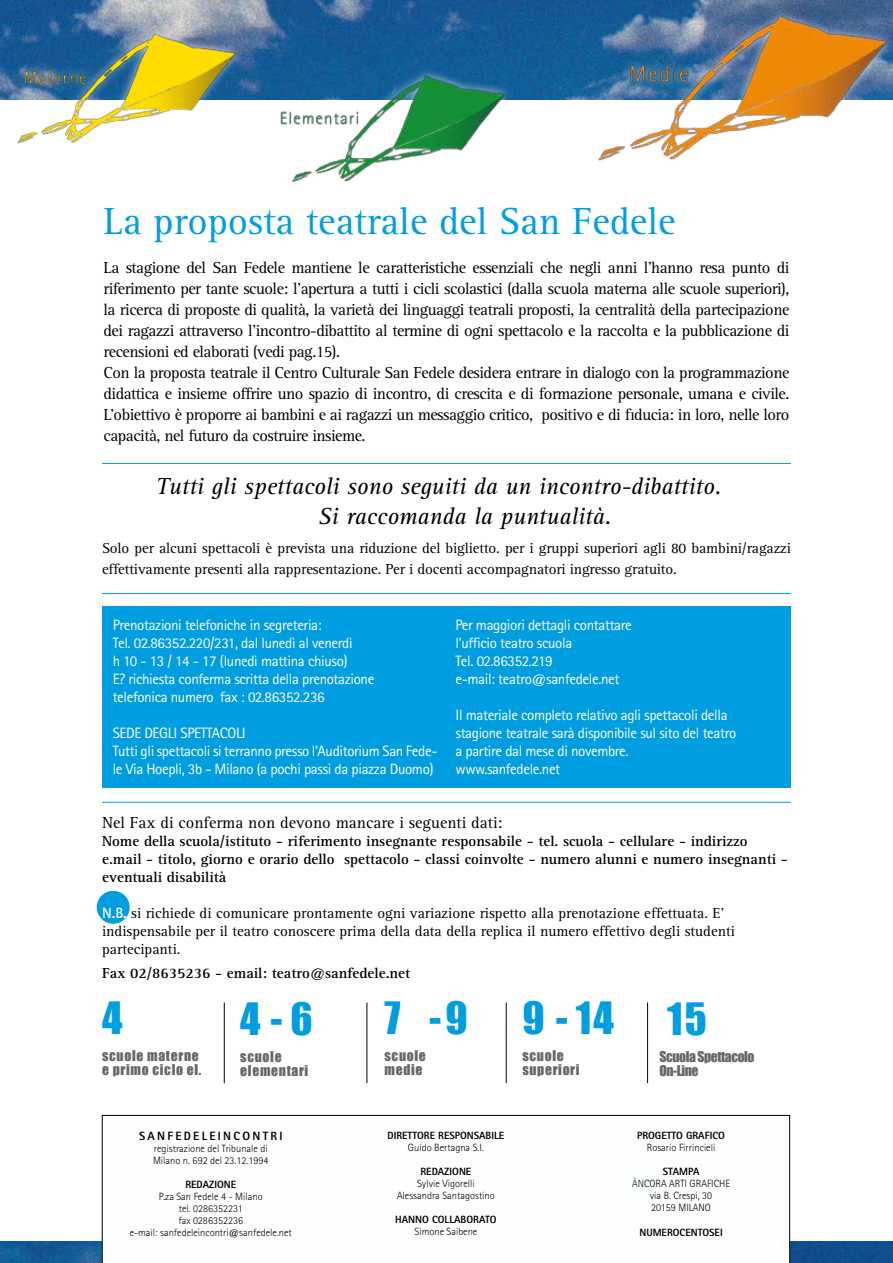
<style>
.page{position:relative;width:893px;height:1263px;background:#fff}
.page>*{position:absolute;margin:0;border:0;box-sizing:border-box;transform-origin:0 0}
.t1{font:40.95px "Impact";color:#009ee0}
.t2{font:39px "Agfa Rotis Serif";color:#009ee0}
.t3{font:italic 24px/30px "Agfa Rotis Serif";color:#000}
.t4{font:16.5px/21px "Agfa Rotis Serif";letter-spacing:-.03em;color:#000}
.t5{font:16.5px "Agfa Rotis Serif";color:#000}
.t6{font:15px/18px "Agfa Rotis Sans Serif";letter-spacing:-.025em;color:#fff}
.t7{font:15px/18px "Agfa Rotis Serif";color:#000}
.t8{font:700 15px/18px "Agfa Rotis Serif";color:#000}
.t9{font:13.65px/13.6px "Impact";letter-spacing:.05em;color:#666769}
.t10{font:13.65px/13.6px "Impact";letter-spacing:-.03em;color:#666769}
.t11{font:800 12px "Agfa Rotis Sans Serif";letter-spacing:.19em;color:#000}
.t12{font:300 10.5px/12px "Agfa Rotis Sans Serif";color:#000;text-align:center}
.t13{font:800 10.5px "Agfa Rotis Sans Serif";color:#000}
.s1{font-family:"Agfa Rotis Serif"}
.s2{font-family:"Agfa Rotis Sans Serif";font-weight:700;color:#fff}
.s3{font-weight:800}
.s4{color:#00211f}
</style>
<div class="page">
<div style="left:97px;top:891px;width:33px;height:33px;background:#009ee0;border-radius:50%"></div>
<img style="left:0;top:0;width:893px;height:100px">
<img style="left:0;top:1242px;width:893px;height:21px">
<svg style="left:102px;top:1115px;width:688px;height:148px"></svg>
<hr style="left:367px;top:1002px;width:1px;height:81px;background:#000">
<hr style="left:224px;top:1002px;width:1px;height:81px;background:#000">
<hr style="left:647px;top:1002px;width:1px;height:81px;background:#000">
<hr style="left:506px;top:1002px;width:1px;height:81px;background:#000">
<div style="left:8px;top:24px;width:330px;height:170px;background:#fff;opacity:.75"></div>
<img style="left:0;top:10px;width:277px;height:146px">
<div style="left:271px;top:66px;width:275px;height:147px;background:#fff;opacity:.75"></div>
<img style="left:266px;top:72px;width:250px;height:121px">
<img style="left:563px;top:6px;width:330px;height:155px">
<div style="left:102px;top:607px;width:689px;height:181px;background:#009ee0"></div>
<hr style="left:102px;top:463px;width:689px;height:1px;background:#009ee0">
<hr style="left:102px;top:802px;width:689px;height:1px;background:#009ee0">
<hr style="left:102px;top:593px;width:689px;height:1px;background:#009ee0">
<h2 class="t2" style="left:104px;top:199px;width:573px">La proposta teatrale del San Fedele</h2>
<p class="t4" style="left:104px;top:258px;width:687px">La stagione del San Fedele mantiene le caratteristiche essenziali che negli anni l’hanno resa punto di riferimento per tante scuole: l’apertura a tutti i cicli scolastici (dalla scuola materna alle scuole superiori), la ricerca di proposte di qualità, la varietà dei linguaggi teatrali proposti, la centralità della partecipazione dei ragazzi attraverso l’incontro-dibattito al termine di ogni spettacolo e la raccolta e la pubblicazione di recensioni ed elaborati (vedi pag.15).<br>Con la proposta teatrale il Centro Culturale San Fedele desidera entrare in dialogo con la programmazione didattica e insieme offrire uno spazio di incontro, di crescita e di formazione personale, umana e civile.<br>L’obiettivo è proporre ai bambini e ai ragazzi un messaggio critico, positivo e di fiducia: in loro, nelle loro capacità, nel futuro da costruire insieme.</p>
<h3 class="t3" style="left:318px;top:472px;width:405px;text-indent:-162px">Tutti gli spettacoli sono seguiti da un incontro-dibattito.<br>Si raccomanda la puntualità.</h3>
<p class="t7" style="left:102px;top:538px;width:690px;line-height:21px">Solo per alcuni spettacoli è prevista una riduzione del biglietto. per i gruppi superiori agli 80 bambini/ragazzi effettivamente presenti alla rappresentazione. Per i docenti accompagnatori ingresso gratuito.</p>
<p class="t6" style="left:113px;top:616px;width:263px">Prenotazioni telefoniche in segreteria:<br>Tel. 02.86352.220/231, dal lunedì al venerdì<br>h 10 - 13 / 14 - 17 (lunedì mattina chiuso)<br>E? richiesta conferma scritta della prenotazione telefonica numero fax : 02.86352.236</p>
<p class="t6" style="left:113px;top:724px;width:326px">SEDE DEGLI SPETTACOLI<br>Tutti gli spettacoli si terranno presso l’Auditorium San Fede&shy;le Via Hoepli, 3b - Milano <span class="s1">(</span>a pochi passi da piazza Duomo)</p>
<p class="t6" style="left:455px;top:616px;width:178px">Per maggiori dettagli contattare l’ufficio teatro scuola<br>Tel. 02.86352.219<br>e-mail: teatro@sanfedele.net</p>
<p class="t6" style="left:455px;top:706px;width:282px">Il materiale completo relativo agli spettacoli della stagione teatrale sarà disponibile sul sito del teatro a partire dal mese di novembre. www.sanfedele.net</p>
<p class="t5" style="left:102px;top:813px;width:402px">Nel Fax di conferma non devono mancare i seguenti dati:</p>
<p class="t8" style="left:102px;top:832px;width:687px">Nome della scuola/istituto - riferimento insegnante responsabile - tel. scuola - cellulare - indirizzo e.mail - titolo, giorno e orario dello spettacolo - classi coinvolte - numero alunni e numero insegnanti - eventuali disabilità</p>
<p class="t7" style="left:102px;top:904px;width:634px"><span class="s2">n.b.</span> si richiede di comunicare prontamente ogni variazione rispetto alla prenotazione effettuata. E’ indispensabile per il teatro conoscere prima della data della replica il numero effettivo degli studenti partecipanti.</p>
<p class="t8" style="left:102px;top:964px;width:310px">Fax 02/8635236 - email: teatro@sanfedele.net</p>
<h1 class="t1" style="left:102px;top:986px;width:22px">4</h1>
<p class="t9" style="left:102px;top:1048px;width:101px">scuole materne e primo ciclo el.</p>
<h1 class="t1" style="left:240px;top:987px;width:74px">4 - 6</h1>
<p class="t9" style="left:240px;top:1050px;width:70px">scuole elementari</p>
<p class="t11" style="left:139px;top:1128px;width:145px">SANFEDELEINCONTRI</p>
<p class="t12" style="left:153px;top:1142px;width:117px;text-align:left">registrazione del Tribunale di<br>Milano n. 692 del 23.12.1994</p>
<p class="t13" style="left:185px;top:1177px;width:52px">REDAZIONE</p>
<p class="t12" style="left:130px;top:1190px;width:164px">P.za San Fedele 4 - Milano<br>tel. 0286352231<br>fax 0286352236<br>e-mail: sanfedeleincontri@sanfedele.net</p>
<h1 class="t1" style="left:384px;top:986px;width:85px">7 - 9</h1>
<p class="t9" style="left:384px;top:1049px;width:43px">scuole medie</p>
<h1 class="t1" style="left:522px;top:986px;width:93px">9 - 14</h1>
<p class="t9" style="left:522px;top:1049px;width:59px">scuole superiori</p>
<h1 class="t1" style="left:667px;top:987px;width:41px">15</h1>
<p class="t10" style="left:659px;top:1050px;width:97px">Scuola Spettacolo<br>On-Line</p>
<p class="t13" style="left:387px;top:1128px;width:118px">DIRETTORE RESPONSABILE</p>
<p class="t12" style="left:408px;top:1141px;width:77px">Guido Bertagna S.I.</p>
<p class="t13" style="left:420px;top:1164px;width:52px">REDAZIONE</p>
<p class="t12" style="left:397px;top:1177px;width:99px">Sylvie Vigorelli<br>Alessandra Santagostino</p>
<p class="t13" style="left:395px;top:1212px;width:103px">HANNO COLLABORATO</p>
<p class="t12" style="left:414px;top:1225px;width:64px">Simone Saibene</p>
<p class="t13" style="left:637px;top:1128px;width:89px">PROGETTO GRAFICO</p>
<p class="t12" style="left:647px;top:1141px;width:70px">Rosario Firrincieli</p>
<p class="t12" style="left:632px;top:1165px;width:99px"><span class="s3">STAMPA<br></span><span class="s4">ÀN</span>CORA ARTI GRAFICHE via B. Crespi, 30<br>20159 MILANO</p>
<p class="t13" style="left:639px;top:1226px;width:85px">NUMEROCENTOSEI</p>
</div>
